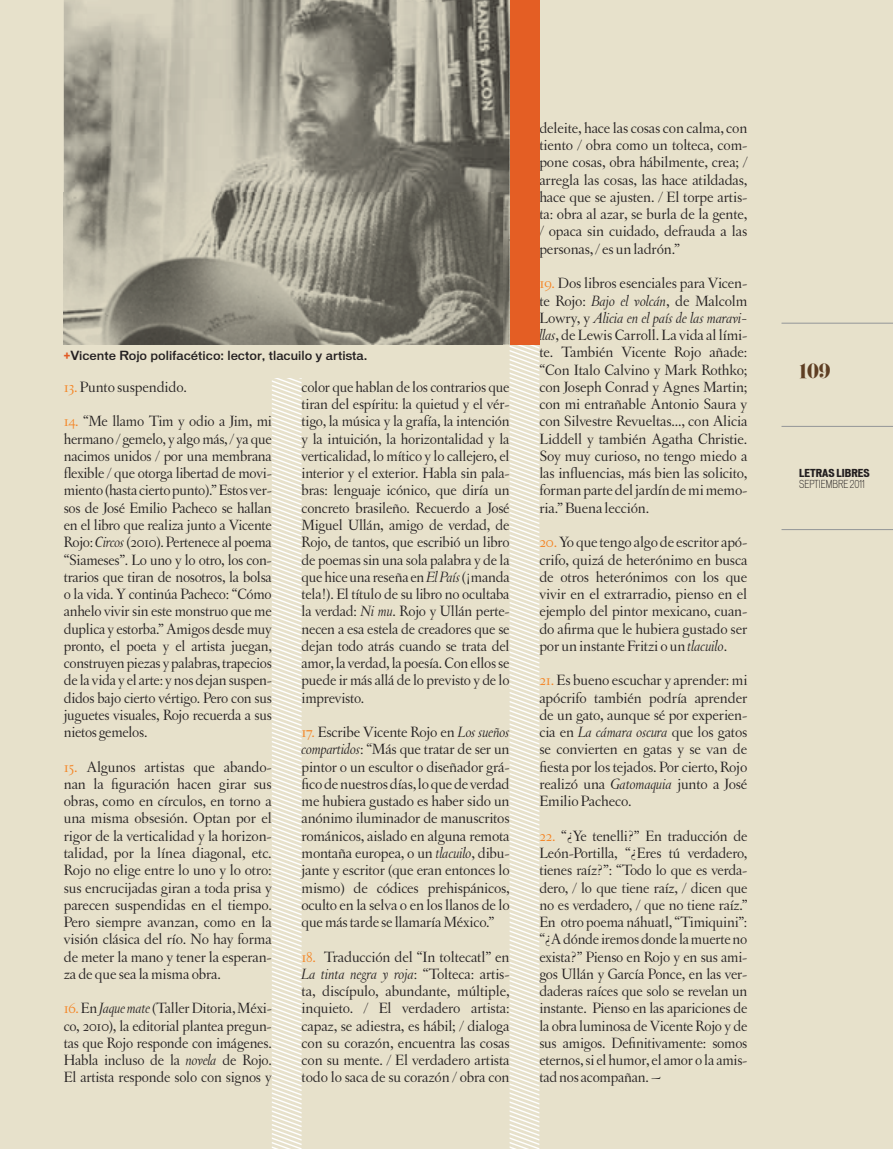
<style>
.page{position:relative;width:893px;height:1149px;background:#fff}
.page>*{position:absolute;margin:0;border:0;box-sizing:border-box;transform-origin:0 0}
.t1{font:18px "Eloquent JF";color:#5e3e23}
.t2{font:15.75px/17.2px "Letras Oldstyle";letter-spacing:-.015em;color:#231f20;text-align:justify}
.t3{font:12.75px/17.2px "Hoefler Txt Roman SC";letter-spacing:-.02em;color:#231f20}
.t4{font:500 12px "Vonnes";color:#231f20}
.t5{font:300 condensed 10.5px "Vonnes";color:#231f20}
.t6{font:700 expanded 10.5px "Vonnes";color:#231f20}
.s1{font-weight:700;font-size:13.5px;color:#e15b25}
.s2{color:#f58220}
.s3{font-style:italic}
</style>
<div class="page">
<div style="left:0;top:0;width:893px;height:1148px;background:#e7e1cb"></div>
<hr style="left:781px;top:426px;width:112px;height:1px;background:#939598">
<hr style="left:781px;top:323px;width:112px;height:1px;background:#939598">
<hr style="left:781px;top:529px;width:112px;height:1px;background:#939598">
<svg style="left:272px;top:378px;width:30px;height:770px"></svg>
<svg style="left:510px;top:344px;width:29px;height:804px"></svg>
<div style="left:510px;top:0;width:29px;height:344px;background:#e45e24"></div>
<img style="left:64px;top:0;width:446px;height:239px">
<img style="left:502px;top:239px;width:8px;height:105px">
<img style="left:64px;top:192px;width:438px;height:152px">
<p class="t4" style="left:64px;top:348px;width:305px"><span class="s1">+</span>Vicente Rojo polifacético: lector, tlacuilo y artista.</p>
<p class="t2" style="left:64px;top:378px;width:125px"><span class="s2">13.</span> Punto suspendido.</p>
<p class="t2" style="left:64px;top:412px;width:210px"><span class="s2">14.</span> “Me llamo Tim y odio a Jim, mi hermano / gemelo, y algo más, / ya que nacimos unidos / por una membrana flexible / que otorga libertad de movi&shy;miento (hasta cierto punto).” Estos ver&shy;sos de José Emilio Pacheco se hallan en el libro que realiza junto a Vicente Rojo: <span class="s3">Circos</span> (2010). Pertenece al poema “Siameses”. Lo uno y lo otro, los con&shy;trarios que tiran de nosotros, la bolsa o la vida. Y continúa Pacheco: “Cómo anhelo vivir sin este monstruo que me duplica y estorba.” Amigos desde muy pronto, el poeta y el artista juegan, construyen piezas y palabras, trapecios de la vida y el arte: y nos dejan suspen&shy;didos bajo cierto vértigo. Pero con sus juguetes visuales, Rojo recuerda a sus nietos gemelos.</p>
<p class="t2" style="left:64px;top:757px;width:210px"><span class="s2">15.</span> Algunos artistas que abando&shy;nan la figuración hacen girar sus obras, como en círculos, en torno a una misma obsesión. Optan por el rigor de la verticalidad y la horizon&shy;talidad, por la línea diagonal, etc.<br>Rojo no elige entre lo uno y lo otro: sus encrucijadas giran a toda prisa y parecen suspendidas en el tiempo.<br>Pero siempre avanzan, como en la visión clásica del río. No hay forma de meter la mano y tener la esperan&shy;za de que sea la misma obra.</p>
<p class="t2" style="left:64px;top:999px;width:210px"><span class="s2">16.</span> En <span class="s3">Jaque mate</span> (Taller Ditoria, Méxi&shy;co, 2010), la editorial plantea pregun&shy;tas que Rojo responde con imágenes.<br>Habla incluso de la <span class="s3">novela</span> de Rojo.<br>El artista responde solo con signos y</p>
<p class="t2" style="left:302px;top:378px;width:210px">color que hablan de los contrarios que tiran del espíritu: la quietud y el vér&shy;tigo, la música y la grafía, la intención y la intuición, la horizontalidad y la verticalidad, lo mítico y lo callejero, el interior y el exterior. Habla sin pala&shy;bras: lenguaje icónico, que diría un concreto brasileño. Recuerdo a José Miguel Ullán, amigo de verdad, de Rojo, de tantos, que escribió un libro de poemas sin una sola palabra y de la que hice una reseña en <span class="s3">El País</span> (¡manda tela!). El título de su libro no ocultaba la verdad: <span class="s3">Ni mu</span>. Rojo y Ullán perte&shy;necen a esa estela de creadores que se dejan todo atrás cuando se trata del amor, la verdad, la poesía. Con ellos se puede ir más allá de lo previsto y de lo imprevisto.</p>
<p class="t2" style="left:302px;top:723px;width:210px"><span class="s2">17.</span> Escribe Vicente Rojo en <span class="s3">Los sueños compartidos</span>: “Más que tratar de ser un pintor o un escultor o diseñador grá&shy;fico de nuestros días, lo que de verdad me hubiera gustado es haber sido un anónimo iluminador de manuscritos románicos, aislado en alguna remota montaña europea, o un <span class="s3">tlacuilo</span>, dibu&shy;jante y escritor (que eran entonces lo mismo) de códices prehispánicos, oculto en la selva o en los llanos de lo que más tarde se llamaría México.”</p>
<p class="t2" style="left:302px;top:947px;width:210px"><span class="s2">18.</span> Traducción del “In toltecatl” en <span class="s3">La tinta negra y roja</span>: “Tolteca: artis&shy;ta, discípulo, abundante, múltiple, inquieto. / El verdadero artista: capaz, se adiestra, es hábil; / dialoga con su corazón, encuentra las cosas con su mente. / El verdadero artista todo lo saca de su corazón / obra con</p>
<p class="t2" style="left:539px;top:119px;width:210px">deleite, hace las cosas con calma, con tiento / obra como un tolteca, com&shy;pone cosas, obra hábilmente, crea; / arregla las cosas, las hace atildadas, hace que se ajusten. / El torpe artis&shy;ta: obra al azar, se burla de la gente, / opaca sin cuidado, defrauda a las personas, / es un ladrón.”</p>
<p class="t2" style="left:539px;top:274px;width:210px"><span class="s2">19.</span> Dos libros esenciales para Vicen&shy;te Rojo: <span class="s3">Bajo el volcán</span>, de Malcolm Lowry, y <span class="s3">Alicia en el país de las maravi&shy;llas</span>, de Lewis Carroll. La vida al lími&shy;te. También Vicente Rojo añade: “Con Italo Calvino y Mark Rothko; con Joseph Conrad y Agnes Martin; con mi entrañable Antonio Saura y con Silvestre Revueltas..., con Alicia Liddell y también Agatha Christie.<br>Soy muy curioso, no tengo miedo a las influencias, más bien las solicito, forman parte del jardín de mi memo&shy;ria.” Buena lección.</p>
<p class="t2" style="left:539px;top:533px;width:210px"><span class="s2">20.</span> Yo que tengo algo de escritor apó&shy;crifo, quizá de heterónimo en busca de otros heterónimos con los que vivir en el extrarradio, pienso en el ejemplo del pintor mexicano, cuan&shy;do afirma que le hubiera gustado ser por un instante Fritzi o un <span class="s3">tlacuilo</span>.</p>
<p class="t2" style="left:539px;top:671px;width:210px"><span class="s2">21.</span> Es bueno escuchar y aprender: mi apócrifo también podría aprender de un gato, aunque sé por experien&shy;cia en <span class="s3">La cámara oscura</span> que los gatos se convierten en gatas y se van de fiesta por los tejados. Por cierto, Rojo realizó una <span class="s3">Gatomaquia</span> junto a José Emilio Pacheco.</p>
<p class="t2" style="left:539px;top:826px;width:210px"><span class="s2">22.</span> “¿Ye tenelli?” En traducción de León-Portilla, “¿Eres tú verdadero, tienes raíz?”: “Todo lo que es verda&shy;dero, / lo que tiene raíz, / dicen que no es verdadero, / que no tiene raíz.” En otro poema náhuatl, “Timiquini”: “¿A dónde iremos donde la muerte no exista?” Pienso en Rojo y en sus ami&shy;gos Ullán y García Ponce, en las ver&shy;daderas raíces que solo se revelan un instante. Pienso en las apariciones de la obra luminosa de Vicente Rojo y de sus amigos. Definitivamente: somos eternos, si el humor, el amor o la amis&shy;tad nos acompañan. ~</p>
<p class="t1" style="left:799px;top:359px;width:33px">109</p>
<p class="t6" style="left:799px;top:467px;width:72px">LETRAS LIBRES</p>
<p class="t5" style="left:799px;top:477px;width:67px">SEPTIEMBRE 2011</p>
<p class="t3" style="left:539px;top:1051px;width:325px">* Explicación Georges Charpak fallecía en París el 29 de septiembre de 2010, mientras Jorge Semprún</p>
</div>
